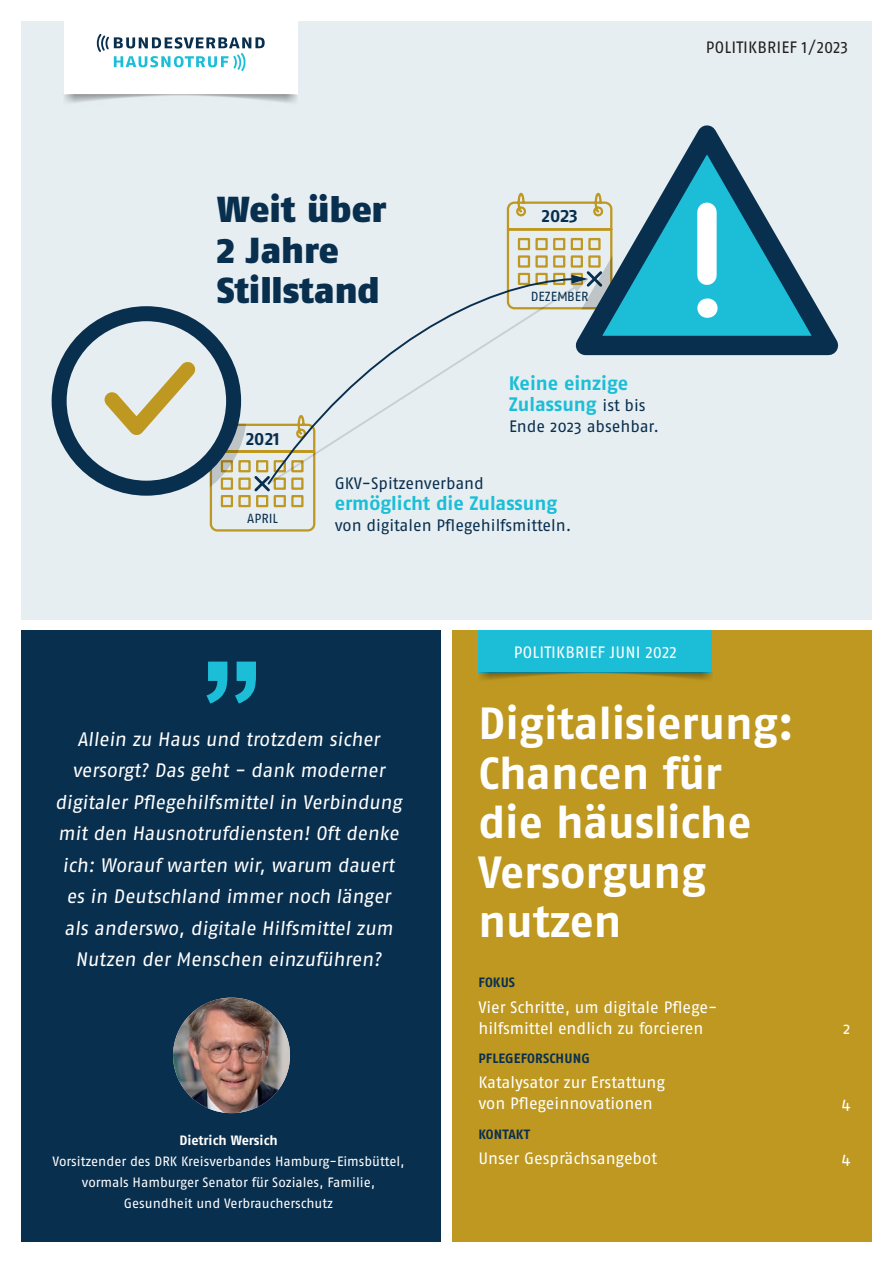
<style>
.page{position:relative;width:893px;height:1263px;background:#fff}
.page>*{position:absolute;margin:0;border:0;box-sizing:border-box;transform-origin:0 0}
.t1{font:700 45px/49.5px "Fago OT";color:#fff}
.t2{font:900 36.15px/40.5px "Fago OT";color:#092f4f}
.t3{font:19.5px/31.5px "Fago OT";letter-spacing:-.01em;color:#fff;text-align:center}
.t4{font:700 19.5px/21px "Fago OT";color:#1cbed7}
.t5{font:700 18px "Fago OT";letter-spacing:-.005em;color:#092f4f}
.t6{font:16.5px/21px "Fago OT";color:#fff}
.t7{font:16.5px "Fago OT";color:#092f4f}
.t8{font:16.5px "Fago OT";letter-spacing:.01em;color:#231f20}
.t9{font:13.5px/21px "Fago OT";letter-spacing:-.005em;color:#fff;text-align:center}
.t10{font:700 13.5px "Fago OT";letter-spacing:.01em;color:#092f4f}
.t11{font:700 13.5px "Fago OT";letter-spacing:-.005em;color:#fff}
.t12{font:13.2px "Fago OT";color:#092f4f}
.s1{font-weight:400;font-size:16.5px;color:#092f4f}
</style>
<div class="page">
<div style="left:21px;top:21px;width:851px;height:599px;background:#e7eef1"></div>
<div style="left:64px;top:0;width:234px;height:94px;background:#fff"></div>
<svg style="left:96px;top:34px;width:169px;height:37px"></svg>
<div style="left:21px;top:630px;width:420px;height:612px;background:#092f4f"></div>
<div style="left:452px;top:630px;width:420px;height:612px;background:#be9820"></div>
<svg style="left:235px;top:662px;width:21px;height:41px"></svg>
<svg style="left:206px;top:662px;width:21px;height:41px"></svg>
<div style="left:478px;top:630px;width:234px;height:42px;background:#1cbed7"></div>
<img style="left:478px;top:672px;width:234px;height:8px">
<img style="left:173px;top:998px;width:117px;height:115px">
<svg style="left:316px;top:291px;width:223px;height:163px"></svg>
<svg style="left:59px;top:314px;width:175px;height:174px"></svg>
<div style="left:52px;top:306px;width:189px;height:190px;border:15px solid #092f4f;border-radius:50%"></div>
<svg style="left:91px;top:348px;width:225px;height:184px"></svg>
<svg style="left:506px;top:192px;width:46px;height:119px"></svg>
<svg style="left:552px;top:125px;width:287px;height:231px"></svg>
<div style="left:697px;top:212px;width:20px;height:63px;background:#fff"></div>
<svg style="left:707px;top:298px;width:1px;height:20px"></svg>
<p class="t8" style="left:706px;top:38px;width:144px">POLITIKBRIEF 1 ⁄ 2023</p>
<h2 class="t2" style="left:217px;top:190px;width:171px">Weit über<br>2 Jahre<br>Stillstand</h2>
<p class="t5" style="left:246px;top:427px;width:35px">2021</p>
<p class="t5" style="left:542px;top:205px;width:38px">2023</p>
<p class="t12" style="left:531px;top:289px;width:59px">DEZEMBER</p>
<p class="t4" style="left:509px;top:373px;width:138px">Keine einzige<br>Zulassung <span class="s1">ist bis</span></p>
<p class="t7" style="left:509px;top:417px;width:151px">Ende 2023 absehbar.</p>
<p class="t12" style="left:247px;top:511px;width:32px">APRIL</p>
<p class="t7" style="left:335px;top:473px;width:151px">GKV-Spitzenverband</p>
<p class="t4" style="left:335px;top:492px;width:224px">ermöglicht die Zulassung</p>
<p class="t7" style="left:335px;top:515px;width:238px">von digitalen Pflegehilfsmitteln.</p>
<p class="t6" style="left:514px;top:641px;width:164px">POLITIKBRIEF JUNI 2022</p>
<p class="t3" style="left:55px;top:723px;width:351px">Allein zu Haus und trotzdem sicher versorgt? Das geht - dank moderner digitaler Pflegehilfsmittel in Verbindung mit den Hausnotrufdiensten! Oft denke ich: Worauf warten wir, warum dauert es in Deutschland immer noch länger als anderswo, digitale Hilfsmittel zum Nutzen der Menschen einzuführen?</p>
<p class="t11" style="left:179px;top:1132px;width:100px">Dietrich Wersich</p>
<p class="t9" style="left:53px;top:1151px;width:354px">Vorsitzender des DRK Kreisverbandes Hamburg-Eimsbüttel, vormals Hamburger Senator für Soziales, Familie,<br>Gesundheit und Verbraucherschutz</p>
<h1 class="t1" style="left:478px;top:699px;width:317px">Digitalisierung:<br>Chancen für die häusliche<br>Versorgung nutzen</h1>
<p class="t10" style="left:478px;top:974px;width:38px">FOKUS</p>
<p class="t6" style="left:478px;top:996px;width:241px">Vier Schritte, um digitale Pflege&shy;hilfsmittel endlich zu forcieren</p>
<p class="t10" style="left:478px;top:1050px;width:113px">PFLEGEFORSCHUNG</p>
<p class="t6" style="left:478px;top:1072px;width:188px">Katalysator zur Erstattung von Pflegeinnovationen</p>
<p class="t6" style="left:843px;top:1017px;width:9px">2</p>
<p class="t6" style="left:842px;top:1093px;width:10px">4</p>
<p class="t10" style="left:478px;top:1126px;width:53px">KONTAKT</p>
<p class="t6" style="left:478px;top:1148px;width:180px">Unser Gesprächsangebot</p>
<p class="t6" style="left:842px;top:1148px;width:10px">4</p>
</div>
